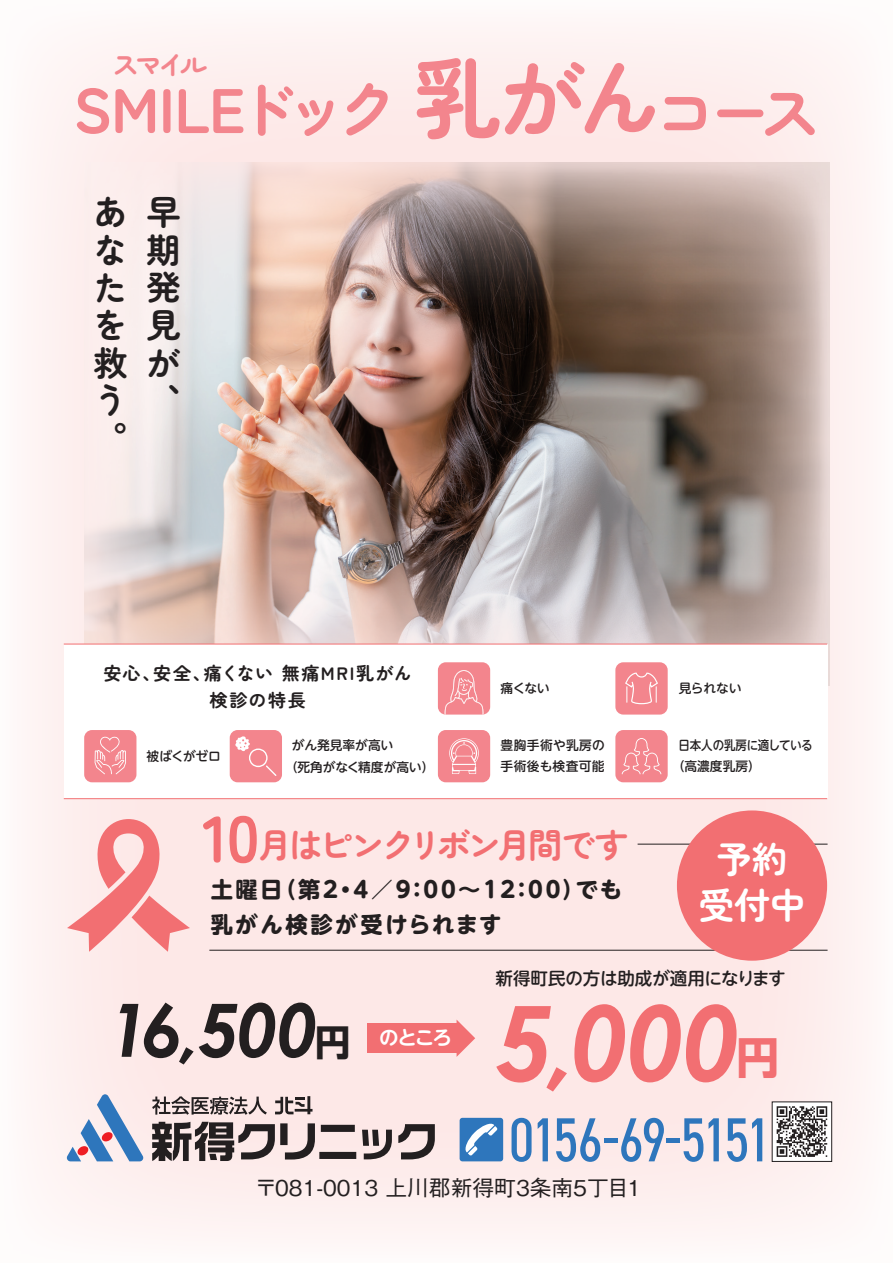
<style>
.page{position:relative;width:893px;height:1263px;background:#fdeeee}
.page>*{position:absolute;margin:0;border:0;box-sizing:border-box;transform-origin:0 0}
.t1{font:italic 700 103.8px "Century Gothic Pro";color:#f26f72}
.t2{font:700 87.6px "Zen Maru Gothic";color:#f3858d}
.t3{font:italic 700 73.65px "Century Gothic Pro";color:#231f20}
.t4{font:700 62.85px "Zen Maru Gothic";letter-spacing:-.02em;color:#f3858d}
.t5{font:condensed 62.4px "DIN2014";letter-spacing:-.045em;color:#2e76bc}
.t6{font:700 43.35px "UD Shin Go Pro";color:#f26f72}
.t7{font:700 36.3px/46px "Zen Maru Gothic";color:#fff;text-align:center}
.t8{font:700 34.2px "Zen Maru Gothic";letter-spacing:-.105em;color:#f26f72}
.t9{font:700 34.2px/37.7px "Zen Maru Gothic";color:#231f20}
.t10{font:700 26.7px "Zen Maru Gothic";color:#f3858d}
.t11{font:700 22.35px/35px "UD Shin M Go Pro";letter-spacing:.12em;color:#231f20}
.t12{font:500 21.75px "Gothic BBB Pro";color:#231f20}
.t13{font:700 18px/26.4px "Zen Maru Gothic";letter-spacing:.085em;color:#231f20;text-align:center}
.t14{font:500 17.55px "UD Shin M Go Pro";letter-spacing:-.005em;color:#231f20}
.t15{font:500 12.75px/21.9px "UD Shin M Go Pro";color:#231f20}
.t16{font:500 12.75px/21.9px "UD Shin M Go Pro";color:#231f20;scale:.9 1}
.t17{font:500 12.75px/21.9px "UD Shin M Go Pro";letter-spacing:.025em;color:#231f20}
.s1{font-size:61.95px}
.s2{font-size:65.85px}
.s3{font-family:"UD Shin Go Pro";font-style:normal;font-size:35.85px}
</style>
<div class="page">
<img style="left:85px;top:163px;width:744px;height:522px">
<div style="left:64px;top:644px;width:763px;height:155px;background:#fff"></div>
<hr style="left:64px;top:644px;width:763px;height:1px;background:#f26f72">
<hr style="left:64px;top:798px;width:763px;height:1px;background:#f26f72">
<svg style="left:152px;top:1122px;width:204px;height:39px"></svg>
<svg style="left:362px;top:1130px;width:30px;height:29px"></svg>
<svg style="left:398px;top:1124px;width:37px;height:35px"></svg>
<svg style="left:67px;top:1094px;width:76px;height:67px"></svg>
<svg style="left:152px;top:1096px;width:115px;height:19px"></svg>
<svg style="left:275px;top:1096px;width:37px;height:18px"></svg>
<div style="left:772px;top:1101px;width:60px;height:61px;background:#fff;border:1px solid #231f20"></div>
<svg style="left:777px;top:1106px;width:50px;height:51px"></svg>
<div style="left:460px;top:1118px;width:43px;height:43px;background:#2e76bc;border-radius:3px"></div>
<svg style="left:465px;top:1123px;width:32px;height:33px"></svg>
<div style="left:367px;top:1023px;width:91px;height:30px;background:#f26f72"></div>
<svg style="left:457px;top:1020px;width:18px;height:37px"></svg>
<div style="left:438px;top:662px;width:52px;height:52px;background:#f3858d;border-radius:8px"></div>
<svg style="left:445px;top:670px;width:38px;height:44px"></svg>
<div style="left:615px;top:662px;width:53px;height:52px;background:#f3858d;border-radius:8px"></div>
<svg style="left:625px;top:673px;width:33px;height:31px"></svg>
<div style="left:84px;top:730px;width:52px;height:52px;background:#f3858d;border-radius:8px"></div>
<svg style="left:95px;top:737px;width:31px;height:37px"></svg>
<div style="left:438px;top:730px;width:52px;height:52px;background:#f3858d;border-radius:8px"></div>
<svg style="left:449px;top:738px;width:30px;height:36px"></svg>
<div style="left:615px;top:730px;width:53px;height:52px;background:#f3858d;border-radius:8px"></div>
<svg style="left:622px;top:738px;width:39px;height:36px"></svg>
<div style="left:230px;top:730px;width:52px;height:52px;background:#f3858d;border-radius:8px"></div>
<svg style="left:235px;top:736px;width:41px;height:40px"></svg>
<hr style="left:638px;top:844px;width:190px;height:1px;background:#231f20">
<hr style="left:209px;top:950px;width:619px;height:1px;background:#231f20">
<div style="left:677px;top:810px;width:150px;height:151px;background:#f26f72;border-radius:50%"></div>
<svg style="left:67px;top:819px;width:123px;height:133px"></svg>
<h3 class="t10" style="left:112px;top:48px;width:96px">スマイル</h3>
<h3 class="t4" style="left:73px;top:71px;width:327px">SMILEドック</h3>
<h3 class="t9" style="left:93px;top:193px;width:35px">あなたを救う︒</h3>
<h3 class="t9" style="left:146px;top:193px;width:35px;text-align:justify">早期発見が︑</h3>
<h2 class="t2" style="left:413px;top:45px;width:409px">乳がん<span class="s1">コース</span></h2>
<h3 class="t13" style="left:103px;top:660px;width:310px">安心、安全、痛くない 無痛MRI乳がん検診の特長</h3>
<p class="t15" style="left:500px;top:676px;width:51px">痛くない</p>
<p class="t15" style="left:679px;top:676px;width:64px">見られない</p>
<p class="t15" style="left:285px;top:733px;width:150px;text-indent:7px">がん発見率が高い<br>（死角がなく精度が高い）</p>
<p class="t15" style="left:147px;top:744px;width:76px">被ばくがゼロ</p>
<p class="t17" style="left:500px;top:733px;width:106px">豊胸手術や乳房の手術後も検査可能</p>
<p class="t16" style="left:672px;top:733px;width:158px;text-indent:6px">日本人の乳房に適している（高濃度乳房）</p>
<h3 class="t8" style="left:202px;top:824px;width:429px"><span class="s2">10</span>月はピンクリボン月間です</h3>
<h3 class="t11" style="left:211px;top:871px;width:413px">土曜日（第2・4／9：00～12：00）でも乳がん検診が受けられます</h3>
<h3 class="t7" style="left:698px;top:836px;width:109px">予約受付中</h3>
<h3 class="t3" style="left:108px;top:983px;width:346px">16,500<span class="s3">円</span> <sup>のところ</sup></h3>
<h3 class="t14" style="left:495px;top:964px;width:292px">新得町民の方は助成が適用になります</h3>
<h1 class="t1" style="left:495px;top:977px;width:247px">5,000</h1>
<h3 class="t6" style="left:736px;top:1022px;width:45px">円</h3>
<h3 class="t5" style="left:509px;top:1098px;width:264px">0156-69-5151</h3>
<h3 class="t12" style="left:255px;top:1171px;width:387px">〒081-0013 上川郡新得町3条南5丁目1</h3>
</div>
